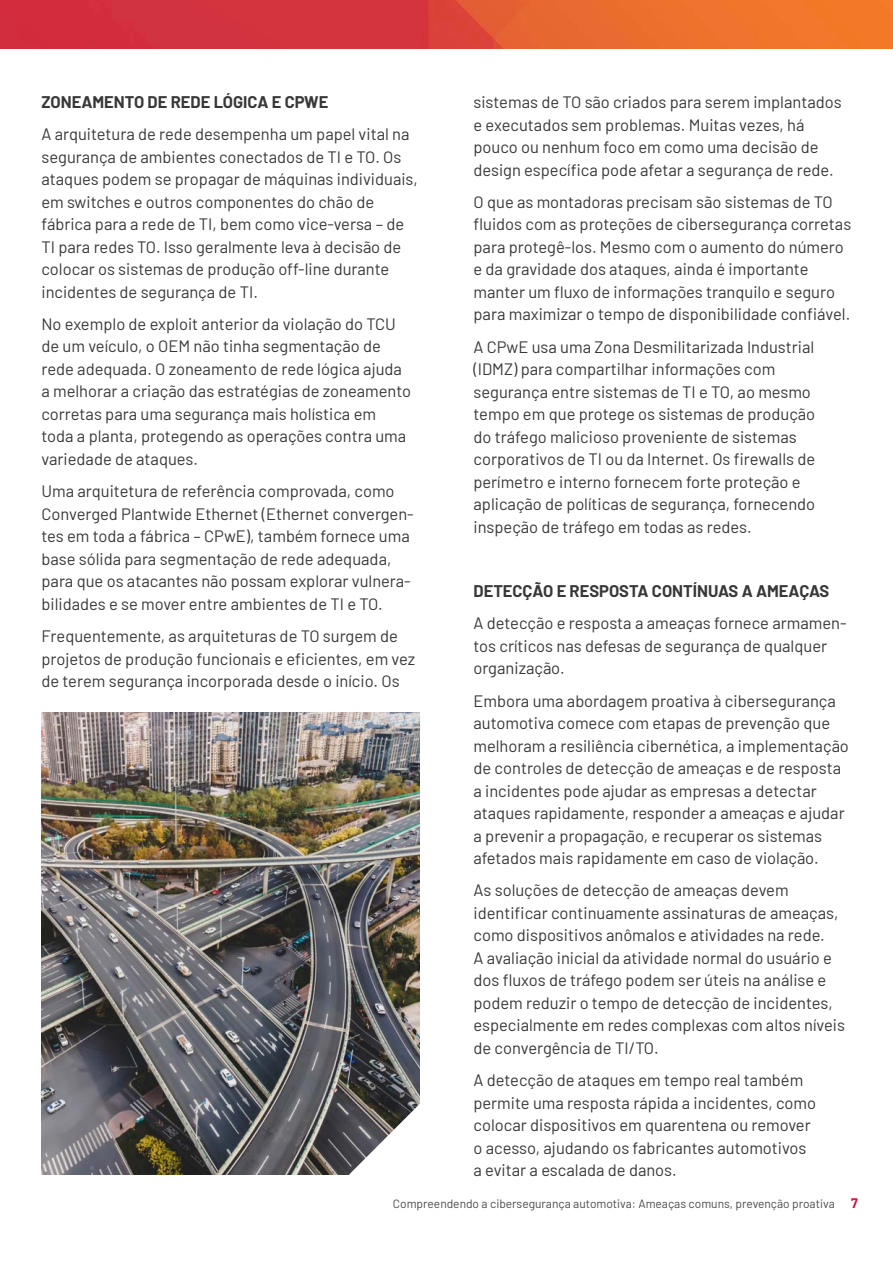
<style>
.page{position:relative;width:893px;height:1263px;background:#fff}
.page>*{position:absolute;margin:0;border:0;box-sizing:border-box;transform-origin:0 0}
.Body_Copy{font:16.5px/22.5px "Barlow";color:#383839}
.Body_Copy-2{font:700 16.5px "Barlow";color:#383839}
.t1{font:12px "Barlow";color:#4c4c4c}
.s1{font-weight:700;font-size:13.5px;color:#cd163f}
</style>
<div class="page">
<img style="left:0;top:0;width:893px;height:48px">
<img style="left:41px;top:713px;width:378px;height:461px">
<svg style="left:349px;top:1087px;width:71px;height:88px"></svg>
<p class="Body_Copy-2" style="left:41px;top:90px;width:288px">ZONEAMENTO DE REDE LÓGICA E CPWE</p>
<p class="Body_Copy" style="left:41px;top:122px;width:378px">A arquitetura de rede desempenha um papel vital na segurança de ambientes conectados de TI e TO. Os ataques podem se propagar de máquinas individuais, em switches e outros componentes do chão de fábrica para a rede de TI, bem como vice-versa – de TI para redes TO. Isso geralmente leva à decisão de colocar os sistemas de produção off-line durante incidentes de segurança de TI.</p>
<p class="Body_Copy" style="left:41px;top:311px;width:371px">No exemplo de exploit anterior da violação do TCU de um veículo, o OEM não tinha segmentação de rede adequada. O zoneamento de rede lógica ajuda a melhorar a criação das estratégias de zoneamento corretas para uma segurança mais holística em toda a planta, protegendo as operações contra uma variedade de ataques.</p>
<p class="Body_Copy" style="left:41px;top:479px;width:374px">Uma arquitetura de referência comprovada, como Converged Plantwide Ethernet (Ethernet convergen&shy;tes em toda a fábrica – CPwE), também fornece uma base sólida para segmentação de rede adequada, para que os atacantes não possam explorar vulnera&shy;bilidades e se mover entre ambientes de TI e TO.</p>
<p class="Body_Copy" style="left:41px;top:623px;width:375px">Frequentemente, as arquiteturas de TO surgem de projetos de produção funcionais e eficientes, em vez de terem segurança incorporada desde o início. Os</p>
<p class="Body_Copy" style="left:473px;top:90px;width:370px">sistemas de TO são criados para serem implantados e executados sem problemas. Muitas vezes, há pouco ou nenhum foco em como uma decisão de design específica pode afetar a segurança de rede.</p>
<p class="Body_Copy" style="left:473px;top:189px;width:379px">O que as montadoras precisam são sistemas de TO fluidos com as proteções de cibersegurança corretas para protegê-los. Mesmo com o aumento do número e da gravidade dos ataques, ainda é importante manter um fluxo de informações tranquilo e seguro para maximizar o tempo de disponibilidade confiável.</p>
<p class="Body_Copy" style="left:473px;top:334px;width:343px">A CPwE usa uma Zona Desmilitarizada Industrial (IDMZ) para compartilhar informações com segurança entre sistemas de TI e TO, ao mesmo tempo em que protege os sistemas de produção do tráfego malicioso proveniente de sistemas corporativos de TI ou da Internet. Os firewalls de perímetro e interno fornecem forte proteção e aplicação de políticas de segurança, fornecendo inspeção de tráfego em todas as redes.</p>
<p class="Body_Copy-2" style="left:473px;top:579px;width:357px">DETECÇÃO E RESPOSTA CONTÍNUAS A AMEAÇAS</p>
<p class="Body_Copy" style="left:473px;top:611px;width:374px">A detecção e resposta a ameaças fornece armamen&shy;tos críticos nas defesas de segurança de qualquer organização.</p>
<p class="Body_Copy" style="left:473px;top:688px;width:377px">Embora uma abordagem proativa à cibersegurança automotiva comece com etapas de prevenção que melhoram a resiliência cibernética, a implementação de controles de detecção de ameaças e de resposta a incidentes pode ajudar as empresas a detectar ataques rapidamente, responder a ameaças e ajudar a prevenir a propagação, e recuperar os sistemas afetados mais rapidamente em caso de violação.</p>
<p class="Body_Copy" style="left:473px;top:878px;width:373px">As soluções de detecção de ameaças devem identificar continuamente assinaturas de ameaças, como dispositivos anômalos e atividades na rede.<br>A avaliação inicial da atividade normal do usuário e dos fluxos de tráfego podem ser úteis na análise e podem reduzir o tempo de detecção de incidentes, especialmente em redes complexas com altos níveis de convergência de TI/TO.</p>
<p class="Body_Copy" style="left:473px;top:1068px;width:344px">A detecção de ataques em tempo real também permite uma resposta rápida a incidentes, como colocar dispositivos em quarentena ou remover o acesso, ajudando os fabricantes automotivos a evitar a escalada de danos.</p>
<p class="t1" style="left:393px;top:1195px;width:466px">Compreendendo a cibersegurança automotiva: Ameaças comuns, prevenção proativa <span class="s1">7</span></p>
</div>
